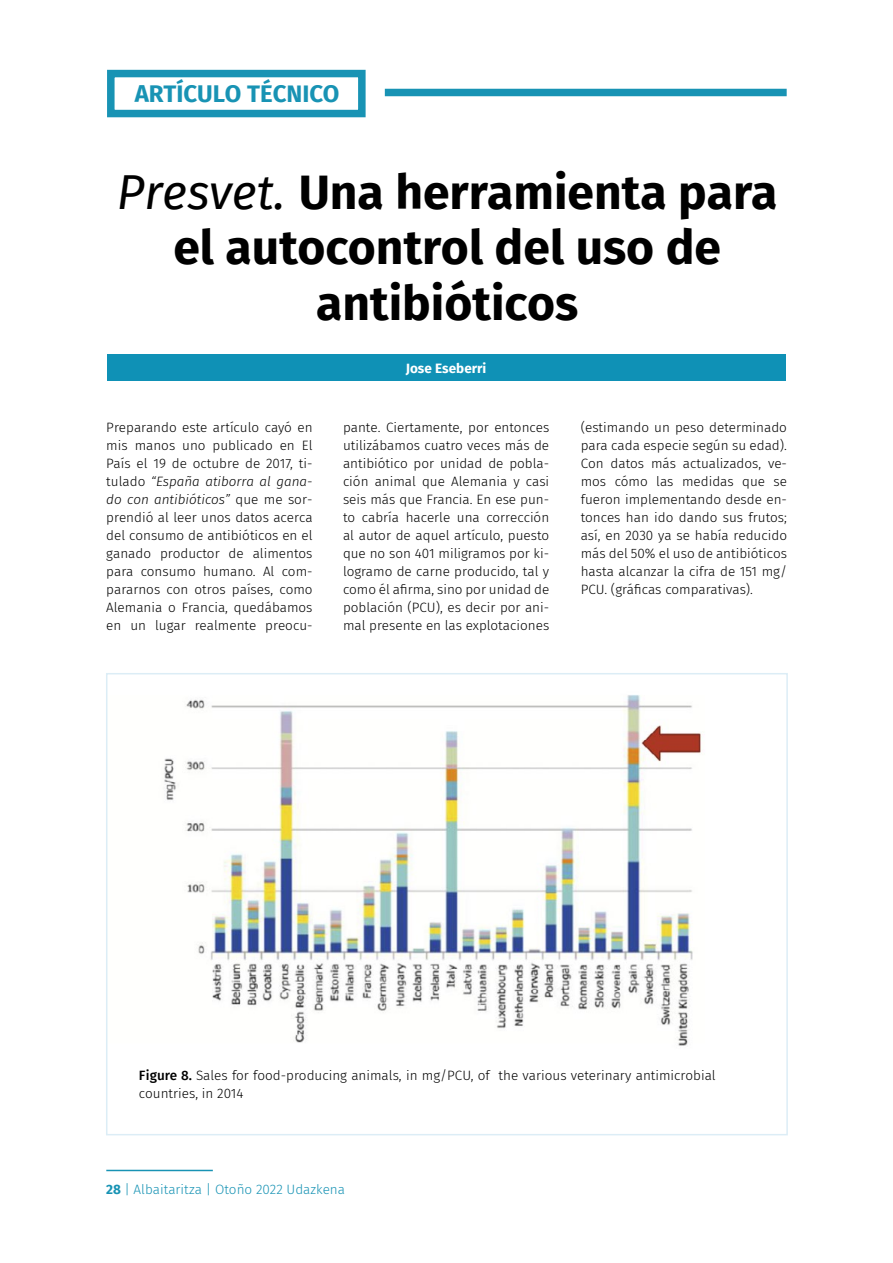
<style>
.page{position:relative;width:893px;height:1263px;background:#fff}
.page>*{position:absolute;margin:0;border:0;box-sizing:border-box;transform-origin:0 0}
.t1{font:700 48px/55.5px "Fira Sans";color:#000;text-align:center}
.t2{font:700 24px "Fira Sans";color:#1893b4}
.t3{font:300 13.5px/18px "Fira Sans";color:#000;text-align:justify}
.t4{font:300 13.5px "Fira Sans";color:#1893b4}
.t5{font:700 13.5px "Fira Sans";color:#fff}
.s1{font-weight:400;font-style:italic}
.s2{font-style:italic}
.s3{font-weight:500}
.s4{font-weight:700}
</style>
<div class="page">
<hr style="left:106px;top:1170px;width:107px;height:1px;background:#1893b4">
<div style="left:107px;top:70px;width:259px;height:47px;border:8px solid #1893b4"></div>
<div style="left:385px;top:89px;width:402px;height:7px;background:#1893b4"></div>
<img style="left:164px;top:695px;width:537px;height:351px">
<div style="left:106px;top:673px;width:682px;height:462px;border:2px solid #dcedf6"></div>
<div style="left:107px;top:355px;width:679px;height:26px;background:#0f91b6"></div>
<h2 class="t2" style="left:135px;top:74px;width:206px">ARTÍCULO TÉCNICO</h2>
<h1 class="t1" style="left:117px;top:161px;width:662px"><span class="s1">Presvet.</span> Una herramienta para el autocontrol del uso de antibióticos</h1>
<p class="t5" style="left:406px;top:356px;width:82px">Jose Eseberri</p>
<p class="t3" style="left:106px;top:418px;width:208px">Preparando este artículo cayó en mis manos uno publicado en El País el 19 de octubre de 2017, ti&shy;tulado <span class="s2">“España atiborra al gana&shy;do con antibióticos”</span> que me sor&shy;prendió al leer unos datos acerca del consumo de antibióticos en el ganado productor de alimentos para consumo humano. Al com&shy;pararnos con otros países, como Alemania o Francia, quedábamos en un lugar realmente preocu-</p>
<p class="t3" style="left:343px;top:418px;width:208px">pante. Ciertamente, por entonces utilizábamos cuatro veces más de antibiótico por unidad de pobla&shy;ción animal que Alemania y casi seis más que Francia. En ese pun&shy;to cabría hacerle una corrección al autor de aquel artículo, puesto que no son 401 miligramos por ki&shy;logramo de carne producido, tal y como él afirma, sino por unidad de población (PCU), es decir por ani&shy;mal presente en las explotaciones</p>
<p class="t3" style="left:581px;top:418px;width:208px">(estimando un peso determinado para cada especie según su edad).<br>Con datos más actualizados, ve&shy;mos cómo las medidas que se fueron implementando desde en&shy;tonces han ido dando sus frutos; así, en 2030 ya se había reducido más del 50% el uso de antibióticos hasta alcanzar la cifra de 151 mg/ PCU. (gráficas comparativas).</p>
<p class="t3" style="left:139px;top:1066px;width:578px"><span class="s3">Figure 8.</span> Sales for food-producing animals, in mg/PCU, of the various veterinary antimicrobial countries, in 2014</p>
<p class="t4" style="left:106px;top:1180px;width:240px"><span class="s4">28</span> | Albaitaritza | Otoño 2022 Udazkena</p>
</div>
